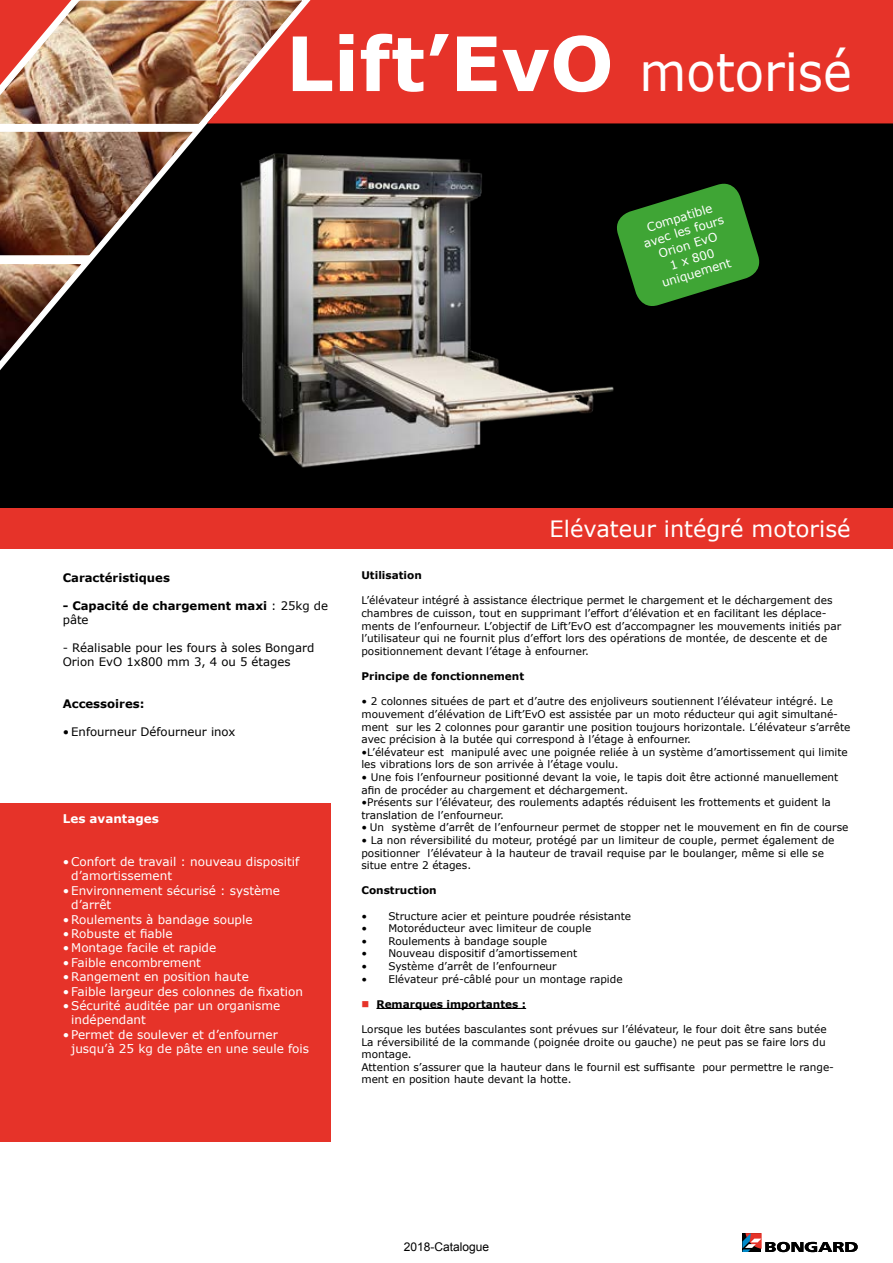
<style>
.page{position:relative;width:893px;height:1263px;background:#fff}
.page>*{position:absolute;margin:0;border:0;box-sizing:border-box;transform-origin:0 0}
.t1{font:700 75px "Verdana";color:#fff}
.t2{font:22.5px "Verdana";color:#fff}
.t3{font:12px/14.4px "Verdana";color:#fff}
.t4{font:12px "Arial";color:#000}
.t5{font:700 12px "Verdana";color:#fff}
.t6{font:11.7px/14.1px "Verdana";color:#000}
.t7{font:700 11.7px/14.1px "Verdana";color:#000}
.t8{font:10.5px/12.6px "Verdana";color:#000}
.t9{font:700 10.5px "Verdana";color:#000}
.s1{font-weight:400;font-size:52.5px}
.s2{font-weight:400}
.s3{color:#e63329}
</style>
<div class="page">
<div style="left:0;top:114px;width:893px;height:411px;background:#000"></div>
<div style="left:0;top:508px;width:893px;height:41px;background:#e63329"></div>
<div style="left:307px;top:0;width:586px;height:123px;background:#e63329"></div>
<div style="left:0;top:804px;width:330px;height:338px;background:#e63329"></div>
<svg style="left:742px;top:1233px;width:116px;height:19px"></svg>
<img style="left:0;top:0;width:307px;height:370px">
<img style="left:213px;top:128px;width:401px;height:340px">
<div style="left:54px;top:805px;width:277px;height:330px;background:#e63329"></div>
<svg style="left:613px;top:179px;width:147px;height:131px"></svg>
<hr style="left:376px;top:1008px;width:150px;height:1px;background:#000">
<h1 class="t1" style="left:286px;top:11px;width:568px">Lift’EvO <span class="s1">motorisé</span></h1>
<p class="t3" style="left:638px;top:223px;width:85px;text-align:center;rotate:-17deg">Compatible avec les fours<br>Orion EvO<br>1 x 800 uniquement</p>
<p class="t7" style="left:63px;top:570px;width:109px">Caractéristiques</p>
<p class="t7" style="left:63px;top:598px;width:267px">- Capacité de chargement maxi <span class="s2">: 25kg de pâte</span></p>
<p class="t6" style="left:63px;top:640px;width:253px">- Réalisable pour les fours à soles Bongard<br>Orion EvO 1x800 mm 3, 4 ou 5 étages</p>
<p class="t7" style="left:63px;top:696px;width:83px">Accessoires:</p>
<p class="t6" style="left:63px;top:725px;width:174px">• Enfourneur Défourneur inox</p>
<p class="t5" style="left:63px;top:810px;width:98px">Les avantages</p>
<p class="t3" style="left:71px;top:854px;width:230px;text-indent:-9px">• Confort de travail : nouveau dispositif d’amortissement</p>
<p class="t3" style="left:71px;top:883px;width:210px;text-indent:-9px">• Environnement sécurisé : système d’arrêt</p>
<p class="t3" style="left:63px;top:912px;width:191px">• Roulements à bandage souple</p>
<p class="t3" style="left:63px;top:926px;width:112px">• Robuste et fiable</p>
<p class="t3" style="left:63px;top:941px;width:155px">• Montage facile et rapide</p>
<p class="t3" style="left:63px;top:955px;width:140px">• Faible encombrement</p>
<p class="t3" style="left:63px;top:969px;width:188px">• Rangement en position haute</p>
<p class="t3" style="left:63px;top:984px;width:242px">• Faible largeur des colonnes de fixation</p>
<p class="t3" style="left:71px;top:998px;width:211px;text-indent:-9px">• Sécurité auditée par un organisme indépendant</p>
<p class="t3" style="left:71px;top:1027px;width:239px;text-indent:-9px">• Permet de soulever et d’enfourner jusqu’à 25 kg de pâte en une seule fois</p>
<h2 class="t2" style="left:550px;top:513px;width:302px">Elévateur intégré motorisé</h2>
<p class="t9" style="left:361px;top:568px;width:62px">Utilisation</p>
<p class="t8" style="left:361px;top:594px;width:481px">L’élévateur intégré à assistance électrique permet le chargement et le déchargement des chambres de cuisson, tout en supprimant l’effort d’élévation et en facilitant les déplace&shy;ments de l’enfourneur. L’objectif de Lift’EvO est d’accompagner les mouvements initiés par l’utilisateur qui ne fournit plus d’effort lors des opérations de montée, de descente et de positionnement devant l’étage à enfourner.</p>
<p class="t9" style="left:361px;top:669px;width:164px">Principe de fonctionnement</p>
<p class="t8" style="left:361px;top:695px;width:491px">• 2 colonnes situées de part et d’autre des enjoliveurs soutiennent l’élévateur intégré. Le mouvement d’élévation de Lift’EvO est assistée par un moto réducteur qui agit simultané&shy;ment sur les 2 colonnes pour garantir une position toujours horizontale. L’élévateur s’arrête avec précision à la butée qui correspond à l’étage à enfourner.</p>
<p class="t8" style="left:361px;top:745px;width:488px">•L’élévateur est manipulé avec une poignée reliée à un système d’amortissement qui limite les vibrations lors de son arrivée à l’étage voulu.</p>
<p class="t8" style="left:361px;top:771px;width:478px">• Une fois l’enfourneur positionné devant la voie, le tapis doit être actionné manuellement afin de procéder au chargement et déchargement.</p>
<p class="t8" style="left:361px;top:796px;width:471px">•Présents sur l’élévateur, des roulements adaptés réduisent les frottements et guident la translation de l’enfourneur.</p>
<p class="t8" style="left:361px;top:821px;width:489px">• Un système d’arrêt de l’enfourneur permet de stopper net le mouvement en fin de course</p>
<p class="t8" style="left:361px;top:834px;width:474px">• La non réversibilité du moteur, protégé par un limiteur de couple, permet également de positionner l’élévateur à la hauteur de travail requise par le boulanger, même si elle se situe entre 2 étages.</p>
<p class="t9" style="left:361px;top:883px;width:77px">Construction</p>
<p class="t8" style="left:361px;top:909px;width:271px">• Structure acier et peinture poudrée résistante</p>
<p class="t8" style="left:361px;top:922px;width:231px">• Motoréducteur avec limiteur de couple</p>
<p class="t8" style="left:361px;top:934px;width:187px">• Roulements à bandage souple</p>
<p class="t8" style="left:361px;top:947px;width:217px">• Nouveau dispositif d’amortissement</p>
<p class="t8" style="left:361px;top:960px;width:197px">• Système d’arrêt de l’enfourneur</p>
<p class="t8" style="left:361px;top:972px;width:263px">• Elévateur pré-câblé pour un montage rapide</p>
<p class="t9" style="left:361px;top:996px;width:166px"><span class="s3">■</span> Remarques importantes :</p>
<p class="t8" style="left:361px;top:1023px;width:474px">Lorsque les butées basculantes sont prévues sur l’élévateur, le four doit être sans butée La réversibilité de la commande (poignée droite ou gauche) ne peut pas se faire lors du montage.<br>Attention s’assurer que la hauteur dans le fournil est suffisante pour permettre le range&shy;ment en position haute devant la hotte.</p>
<p class="t4" style="left:404px;top:1239px;width:87px">2018-Catalogue</p>
</div>
